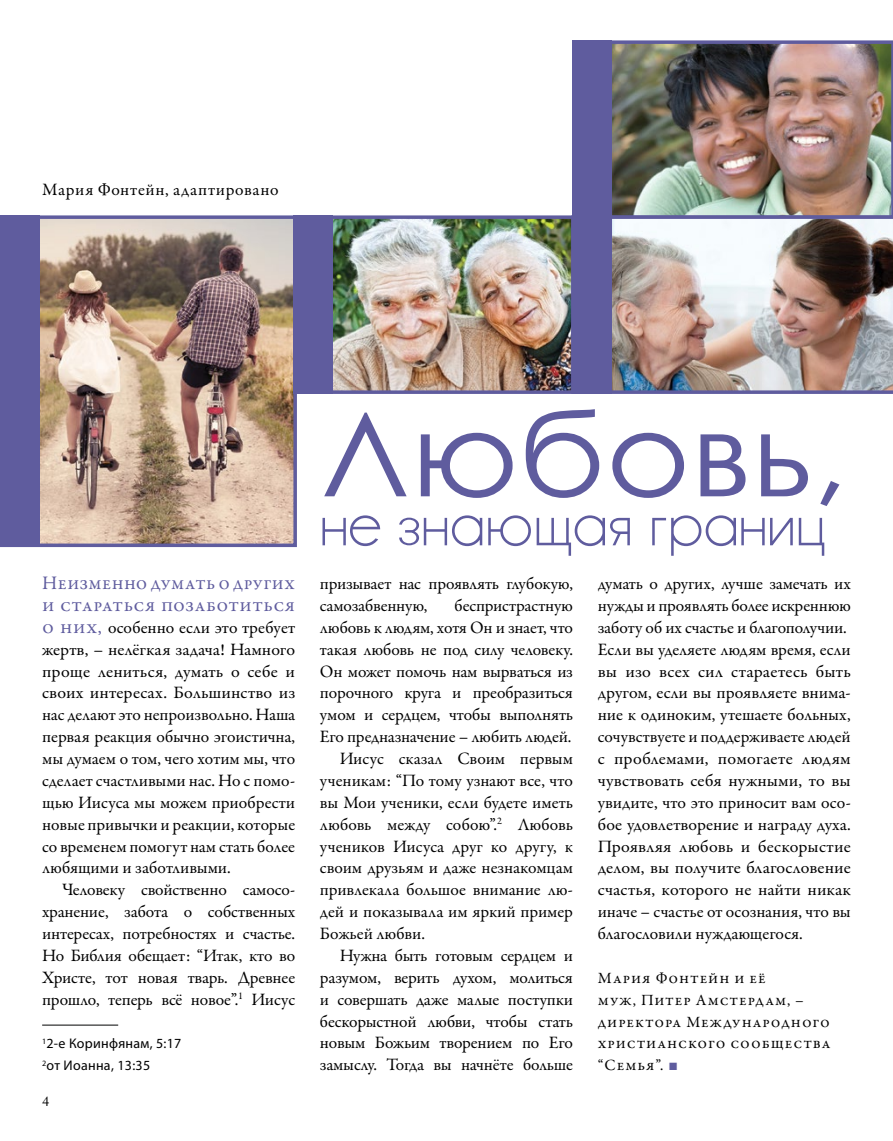
<style>
.page{position:relative;width:893px;height:1141px;background:#fff}
.page>*{position:absolute;margin:0;border:0;box-sizing:border-box;transform-origin:0 0}
.t1{font:116.55px "Century Gothic";color:#5f5c9e;scale:1.11 1}
.t2{font:64.75px "Champagne&Limousines";color:#5f5c9e}
.t3{font:19.25px/21.9px "Garamond Premr Pro";letter-spacing:.145em;color:#5f5c9e}
.t4{font:17.5px/21.9px "Garamond Premr Pro";letter-spacing:-.005em;color:#000;text-align:justify}
.t5{font:17.5px "Garamond Premr Pro";letter-spacing:.045em;color:#000}
.t6{font:15.75px/21.9px "Garamond Premr Pro";letter-spacing:.13em;color:#000}
.t7{font:14px/21.9px "Myriad Pro";letter-spacing:.02em;color:#000}
.t8{font:14px "Adobe Caslon Pro";color:#000}
.s1{font-size:19.25px;color:#5f5c9e}
.s2{font-family:"Arial";color:#5f5c9e}
</style>
<div class="page">
<img style="left:612px;top:40px;width:281px;height:175px">
<img style="left:40px;top:215px;width:257px;height:332px">
<img style="left:333px;top:220px;width:237px;height:169px">
<div style="left:293px;top:215px;width:282px;height:179px;border:4px solid #5f5c9e"></div>
<img style="left:571px;top:215px;width:322px;height:179px">
<div style="left:0;top:215px;width:40px;height:332px;background:#5f5c9e"></div>
<div style="left:293px;top:215px;width:40px;height:179px;background:#5f5c9e"></div>
<div style="left:572px;top:40px;width:40px;height:179px;background:#5f5c9e"></div>
<div style="left:572px;top:215px;width:40px;height:179px;background:#5f5c9e"></div>
<hr style="left:42px;top:1025px;width:76px;height:1px;background:#010202">
<p class="t5" style="left:42px;top:179px;width:238px">Мария Фонтейн, адаптировано</p>
<p class="t3" style="left:42px;top:573px;width:254px">Неизменно думать о других и стараться позаботиться</p>
<p class="t4" style="left:42px;top:617px;width:255px"><span class="s1">о них,</span> особенно если это требует жертв, – нелёгкая задача! Намного проще лениться, думать о себе и своих интересах. Большинство из нас делают это непроизвольно. Наша первая реакция обычно эгоистична, мы думаем о том, чего хотим мы, что сделает счастливыми нас. Но с помо&shy;щью Иисуса мы можем приобрести новые привычки и реакции, которые со временем помогут нам стать более любящими и заботливыми.</p>
<p class="t4" style="left:42px;top:879px;width:255px;text-indent:20px">Человеку свойственно самосо&shy;хранение, забота о собственных интересах, потребностях и счастье.<br>Но Библия обещает: “Итак, кто во Христе, тот новая тварь. Древнее прошло, теперь всё новое”.<sup>1</sup> Иисус</p>
<p class="t7" style="left:42px;top:1033px;width:141px"><sup>1</sup>2-е Коринфянам, 5:17<br><sup>2</sup>от Иоанна, 13:35</p>
<p class="t8" style="left:42px;top:1093px;width:8px">4</p>
<h1 class="t1" style="left:320px;top:373px;width:477px">Любовь,</h1>
<h2 class="t2" style="left:320px;top:491px;width:507px">не знающая границ</h2>
<p class="t4" style="left:320px;top:573px;width:255px">призывает нас проявлять глубокую, самозабвенную,</p>
<p class="t4" style="left:455px;top:595px;width:120px">беспристрастную</p>
<p class="t4" style="left:320px;top:617px;width:255px">любовь к людям, хотя Он и знает, что</p>
<p class="t4" style="left:320px;top:639px;width:255px">такая любовь не под силу человеку.</p>
<p class="t4" style="left:320px;top:661px;width:254px">Он может помочь нам вырваться из</p>
<p class="t4" style="left:320px;top:682px;width:255px">порочного круга и преобразиться</p>
<p class="t4" style="left:320px;top:704px;width:255px">умом и сердцем, чтобы выполнять</p>
<p class="t4" style="left:320px;top:726px;width:253px">Его предназначение – любить людей.</p>
<p class="t4" style="left:340px;top:748px;width:235px">Иисус сказал Своим первым</p>
<p class="t4" style="left:320px;top:770px;width:255px">ученикам: “По тому узнают все, что</p>
<p class="t4" style="left:320px;top:792px;width:255px">вы Мои ученики, если будете иметь</p>
<p class="t4" style="left:320px;top:814px;width:254px">любовь между собою”.<sup>2</sup> Любовь</p>
<p class="t4" style="left:320px;top:836px;width:254px">учеников Иисуса друг ко другу, к</p>
<p class="t4" style="left:320px;top:857px;width:255px">своим друзьям и даже незнакомцам</p>
<p class="t4" style="left:320px;top:879px;width:254px">привлекала большое внимание лю-</p>
<p class="t4" style="left:320px;top:901px;width:254px">дей и показывала им яркий пример</p>
<p class="t4" style="left:320px;top:923px;width:106px">Божьей любви.</p>
<p class="t4" style="left:340px;top:945px;width:235px">Нужна быть готовым сердцем и</p>
<p class="t4" style="left:320px;top:967px;width:255px">разумом, верить духом, молиться</p>
<p class="t4" style="left:320px;top:989px;width:254px">и совершать даже малые поступки</p>
<p class="t4" style="left:320px;top:1011px;width:254px">бескорыстной любви, чтобы стать</p>
<p class="t4" style="left:320px;top:1032px;width:254px">новым Божьим творением по Его</p>
<p class="t4" style="left:320px;top:1054px;width:254px">замыслу. Тогда вы начнёте больше</p>
<p class="t4" style="left:598px;top:573px;width:255px;text-align:left">думать о других, лучше замечать их нужды и проявлять более искреннюю заботу об их счастье и благополучии.<br>Если вы уделяете людям время, если вы изо всех сил стараетесь быть другом, если вы проявляете внима&shy;ние к одиноким, утешаете больных, сочувствуете и поддерживаете людей с проблемами, помогаете людям чувствовать себя нужными, то вы увидите, что это приносит вам осо&shy;бое удовлетворение и награду духа.<br>Проявляя любовь и бескорыстие делом, вы получите благословение счастья, которого не найти никак иначе – счастье от осознания, что вы благословили нуждающегося.</p>
<p class="t6" style="left:598px;top:967px;width:234px">Мария Фонтейн и её<br>муж, Питер Амстердам, – директора Международного христианского сообщества “Семья”. <span class="s2">■</span></p>
</div>
